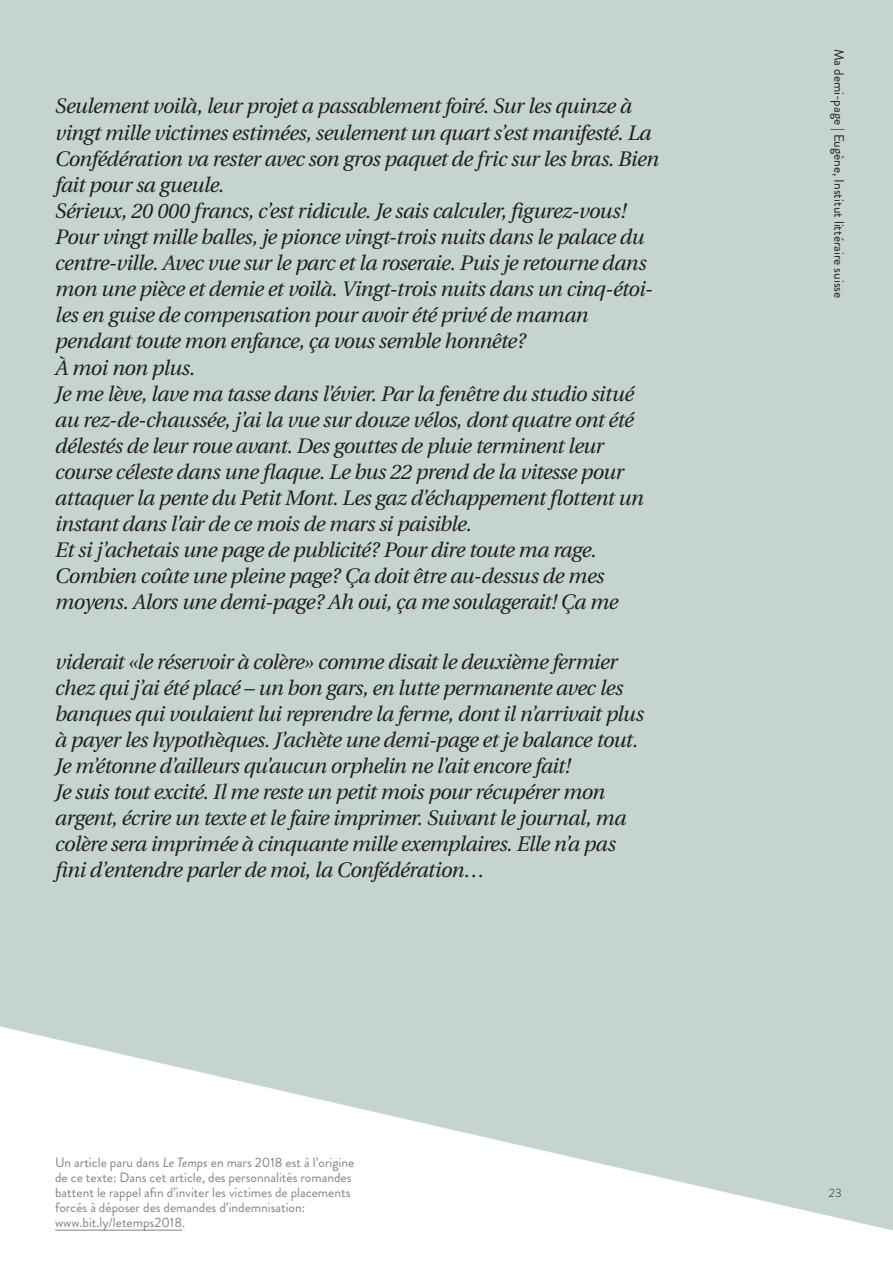
<style>
.page{position:relative;width:893px;height:1263px;background:#fff}
.page>*{position:absolute;margin:0;border:0;box-sizing:border-box;transform-origin:0 0}
.t1{font:italic 21px/26.1px "Utopia";letter-spacing:-.025em;color:#231f20}
.t2{font:13.5px/15px "Brandon Grotesque";color:#808285}
.t3{font:13.5px "Brandon Grotesque";color:#231f20}
.t4{font:300 12px "Brandon Grotesque";color:#231f20}
.s1{font-style:italic}
</style>
<div class="page">
<div style="left:0;top:0;width:893px;height:659px;background:#c5d5ce"></div>
<svg style="left:0;top:659px;width:893px;height:571px;fill:#c5d5ce"></svg>
<hr style="left:55px;top:1230px;width:127px;height:1px;background:#808285">
<p class="t1" style="left:55px;top:94px;width:605px">Seulement voilà, leur projet a passablement foiré. Sur les quinze à vingt mille victimes estimées, seulement un quart s’est manifesté. La Confédération va rester avec son gros paquet de fric sur les bras. Bien fait pour sa gueule.<br>Sérieux, 20 000 francs, c’est ridicule. Je sais calculer, figurez-vous!<br>Pour vingt mille balles, je pionce vingt-trois nuits dans le palace du centre-ville. Avec vue sur le parc et la roseraie. Puis je retourne dans mon une pièce et demie et voilà. Vingt-trois nuits dans un cinq-étoi&shy;les en guise de compensation pour avoir été privé de maman pendant toute mon enfance, ça vous semble honnête?<br>À moi non plus.<br>Je me lève, lave ma tasse dans l’évier. Par la fenêtre du studio situé au rez-de-chaussée, j’ai la vue sur douze vélos, dont quatre ont été délestés de leur roue avant. Des gouttes de pluie terminent leur course céleste dans une flaque. Le bus 22 prend de la vitesse pour attaquer la pente du Petit Mont. Les gaz d’échappement flottent un instant dans l’air de ce mois de mars si paisible.<br>Et si j’achetais une page de publicité? Pour dire toute ma rage.<br>Combien coûte une pleine page? Ça doit être au-dessus de mes moyens. Alors une demi-page? Ah oui, ça me soulagerait! Ça me</p>
<p class="t1" style="left:55px;top:649px;width:590px">viderait «le réservoir à colère» comme disait le deuxième fermier chez qui j’ai été placé – un bon gars, en lutte permanente avec les banques qui voulaient lui reprendre la ferme, dont il n’arrivait plus à payer les hypothèques. J’achète une demi-page et je balance tout.<br>Je m’étonne d’ailleurs qu’aucun orphelin ne l’ait encore fait!<br>Je suis tout excité. Il me reste un petit mois pour récupérer mon argent, écrire un texte et le faire imprimer. Suivant le journal, ma colère sera imprimée à cinquante mille exemplaires. Elle n’a pas fini d’entendre parler de moi, la Confédération…</p>
<p class="t2" style="left:55px;top:1155px;width:301px">Un article paru dans <span class="s1">Le Temps</span> en mars 2018 est à l’origine de ce texte: Dans cet article, des personnalités romandes battent le rappel afin d’inviter les victimes de placements forcés à déposer des demandes d’indemnisation: www.bit.ly/letemps2018.</p>
<p class="t3" style="left:848px;top:49px;width:251px;rotate:90deg">Ma demi-page | Eugène, Institut littéraire suisse</p>
<p class="t4" style="left:828px;top:1184px;width:16px">23</p>
</div>
